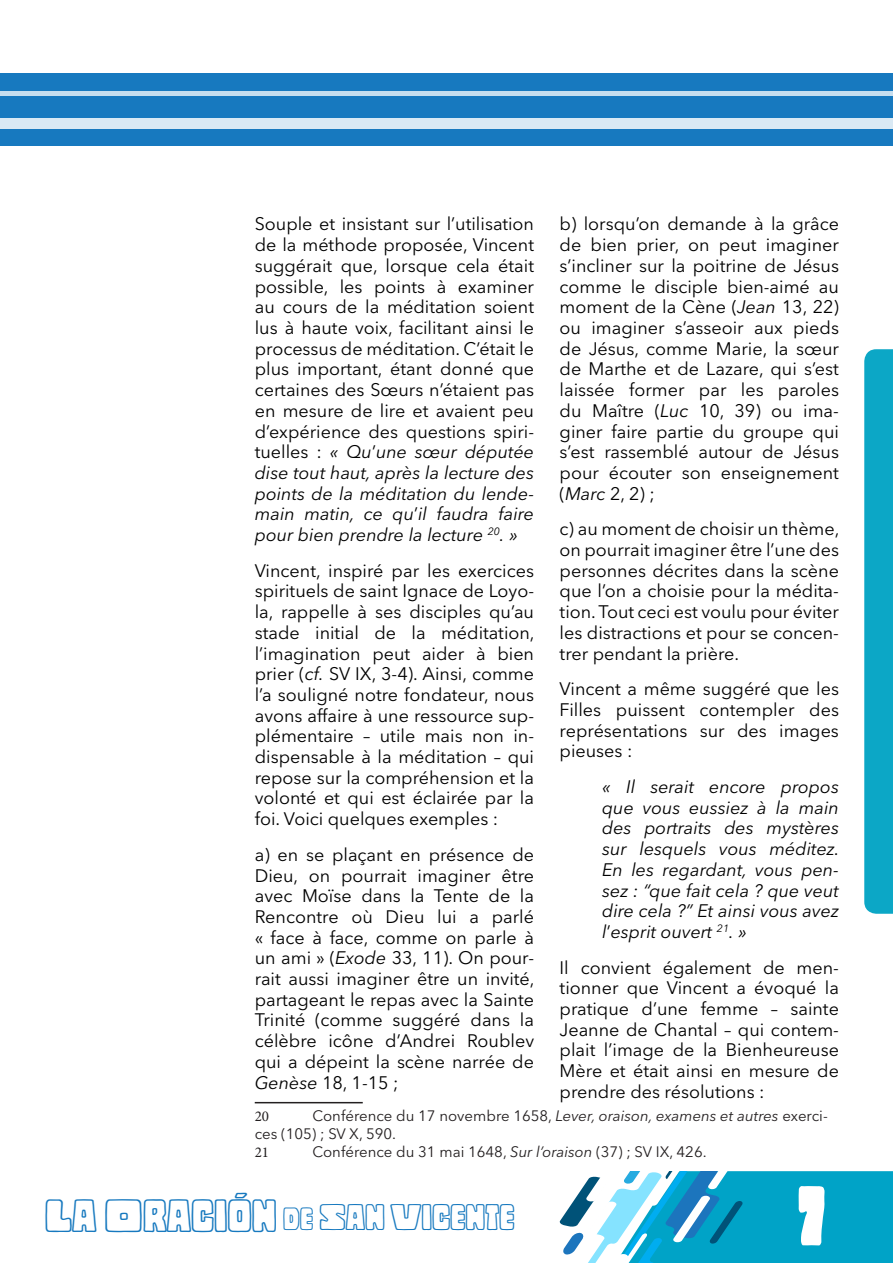
<style>
.page{position:relative;width:893px;height:1263px;background:#fff}
.page>*{position:absolute;margin:0;border:0;box-sizing:border-box;transform-origin:0 0}
.t1{font:78.75px "Copal Std Solid";color:#fff;scale:.67 1}
.t2{font:34.5px "Copal Std Outline";color:#1779bf}
.Cuerpo_A{font:18px/20.7px "Avenir Next LT Pro";color:#000;text-align:justify}
.Cuerpo_A-2{font:italic 18px/20.7px "Avenir Next LT Pro";color:#000;text-align:justify}
.t3{font:15px/18px "Avenir Next LT Pro";color:#231f20}
.t4{font:15px "Minion Pro";color:#231f20}
.s1{font-style:italic}
.s2{font-style:normal}
.s3{font-size:43.5px}
.s4{font-size:30px}
</style>
<div class="page">
<div style="left:864px;top:349px;width:29px;height:565px;background:#0ca7c6"></div>
<div style="left:0;top:73px;width:893px;height:73px;background:#1779bf"></div>
<div style="left:0;top:91px;width:893px;height:5px;background:#c6deef"></div>
<div style="left:0;top:118px;width:893px;height:11px;background:#d9e9f4"></div>
<svg style="left:559px;top:1171px;width:334px;height:92px"></svg>
<hr style="left:255px;top:1102px;width:108px;height:1px;background:#231f20">
<p class="Cuerpo_A" style="left:255px;top:214px;width:281px">Souple et insistant sur l’utilisation de la méthode proposée, Vincent suggérait que, lorsque cela était possible, les points à examiner au cours de la méditation soient lus à haute voix, facilitant ainsi le processus de méditation. C’était le plus important, étant donné que certaines des Sœurs n’étaient pas en mesure de lire et avaient peu d’expérience des questions spiri&shy;tuelles : <span class="s1">« Qu</span>’<span class="s1">une sœur députée dise tout haut, ap rès la lecture des p oints de la méditation du lende&shy;main matin, ce qu</span>’<span class="s1">il faudra faire pour bien prendre la lecture</span> <sup>20</sup><span class="s1">. »</span></p>
<p class="Cuerpo_A" style="left:255px;top:560px;width:281px">Vincent, inspiré par les exercices spirituels de saint Ignace de Loyo&shy;la, rappelle à ses disciples qu’au stade initial de la méditation, l’imagination peut aider à bien prier (<span class="s1">cf.</span> SV IX, 3-4). Ainsi, comme l’a souligné notre fondateur, nous avons affaire à une ressource sup&shy;plémentaire – utile mais non in&shy;dispensable à la méditation – qui repose sur la compréhension et la volonté et qui est éclairée par la foi. Voici quelques exemples :</p>
<p class="Cuerpo_A" style="left:255px;top:844px;width:281px">a) en se plaçant en présence de Dieu, on pourrait imaginer être avec Moïse dans la Tente de la Rencontre où Dieu lui a parlé « face à face, comme on parle à un ami » (<span class="s1">Exode</span> 33, 11). On pour&shy;rait aussi imaginer être un invité, partageant le repas avec la Sainte Trinité (comme suggéré dans la célèbre icône d’Andrei Roublev qui a dépeint la scène narrée de <span class="s1">Genèse</span> 18, 1-15 ;</p>
<p class="t4" style="left:255px;top:1106px;width:16px">20</p>
<p class="Cuerpo_A" style="left:560px;top:214px;width:281px">b) lorsqu’on demande à la grâce de bien prier, on peut imaginer s’incliner sur la poitrine de Jésus comme le disciple bien-aimé au moment de la Cène (<span class="s1">Jean</span> 13, 22) ou imaginer s’asseoir aux pieds de Jésus, comme Marie, la sœur de Marthe et de Lazare, qui s’est laissée former par les paroles du Maître (<span class="s1">Luc</span> 10, 39) ou ima&shy;giner faire partie du groupe qui s’est rassemblé autour de Jésus pour écouter son enseignement (<span class="s1">Marc</span> 2, 2) ;</p>
<p class="Cuerpo_A" style="left:560px;top:519px;width:281px">c) au moment de choisir un thème, on pourrait imaginer être l’une des personnes décrites dans la scène que l’on a choisie pour la médita&shy;tion. Tout ceci est voulu pour éviter les distractions et pour se concen&shy;trer pendant la prière.</p>
<p class="Cuerpo_A" style="left:560px;top:678px;width:281px">Vincent a même suggéré que les Filles puissent contempler des représentations sur des images pieuses :</p>
<p class="Cuerpo_A-2" style="left:602px;top:776px;width:239px">« Il serait encore p rop os que vous eussiez à la main des p ortraits des mystères sur lesquels vous méditez.<br>En les regardant, vous p en&shy;sez : “que fait cela ? que veut dire cela ?” Et ainsi vous avez l<span class="s2">’</span>esp rit ouvert <sup>21</sup>. »</p>
<p class="Cuerpo_A" style="left:560px;top:957px;width:281px">Il convient également de men&shy;tionner que Vincent a évoqué la pratique d’une femme – sainte Jeanne de Chantal – qui contem&shy;plait l’image de la Bienheureuse Mère et était ainsi en mesure de prendre des résolutions :</p>
<p class="t3" style="left:255px;top:1106px;width:574px;text-indent:58px">Conférence du 17 novembre 1658, <span class="s1">Lever, oraison, examens et autres</span> exerci&shy;ces (105) ; SV X, 590.</p>
<p class="t4" style="left:255px;top:1142px;width:16px">21</p>
<p class="t3" style="left:312px;top:1142px;width:396px">Conférence du 31 mai 1648, <span class="s1">Sur l’oraison</span> (37) ; SV IX, 426.</p>
<h2 class="t2" style="left:45px;top:1199px;width:471px"><span class="s3">LA ORACIÓN</span> <span class="s4">DE</span> SAN VICENTE</h2>
<h1 class="t1" style="left:798px;top:1174px;width:41px">7</h1>
</div>
